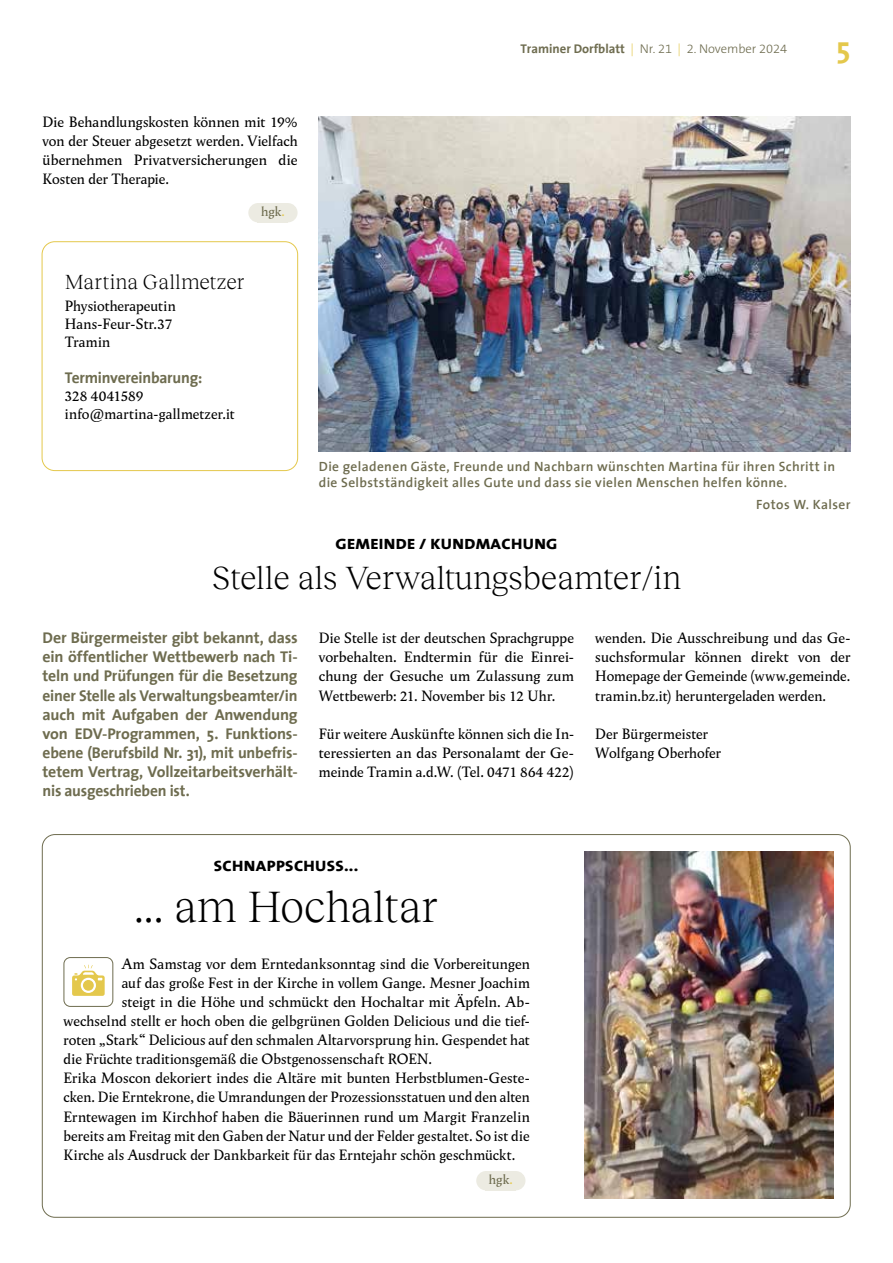
<style>
.page{position:relative;width:893px;height:1263px;background:#fff}
.page>*{position:absolute;margin:0;border:0;box-sizing:border-box;transform-origin:0 0}
.t1{font:300 45px "Reckless Neue";letter-spacing:-.01em;color:#000}
.t2{font:300 33px "Reckless Neue";letter-spacing:-.01em;color:#000}
.t3{font:700 30px "The Sans";color:#e4c84c}
.t4{font:300 21px "Reckless Neue";letter-spacing:.01em;color:#000}
.t5{font:700 15.75px/19.2px "The Sans";letter-spacing:-.01em;color:#6e6c4f;text-align:justify}
.t6{font:15px/19.2px "Wolpe Pegasus";color:#000;text-align:justify}
.t7{font:800 15px "The Sans";letter-spacing:.02em;color:#000;scale:1.11 1}
.t8{font:600 13.5px/15.8px "The Sans";letter-spacing:.025em;color:#6e6c4f}
.t9{font:13.5px "Wolpe Pegasus";color:#6e6c4f}
.t10{font:300 12.75px "The Sans B3";color:#6e6c4f}
.s1{color:#e4c84c}
.s2{font-family:"The Sans";font-weight:700}
</style>
<div class="page">
<div style="left:476px;top:1171px;width:20px;height:19px;background:#ecebe2;border-radius:50%"></div>
<div style="left:506px;top:1171px;width:19px;height:19px;background:#ecebe2;border-radius:50%"></div>
<div style="left:486px;top:1171px;width:30px;height:19px;background:#ecebe2"></div>
<img style="left:585px;top:851px;width:249px;height:347px">
<svg style="left:72px;top:965px;width:33px;height:31px"></svg>
<div style="left:83px;top:980px;width:11px;height:11px;background:#e4c84c;border-radius:50%"></div>
<img style="left:319px;top:117px;width:531px;height:335px">
<div style="left:248px;top:203px;width:20px;height:19px;background:#ecebe2;border-radius:50%"></div>
<div style="left:278px;top:203px;width:20px;height:19px;background:#ecebe2;border-radius:50%"></div>
<div style="left:258px;top:203px;width:30px;height:19px;background:#ecebe2"></div>
<div style="left:64px;top:957px;width:49px;height:50px;border:1px solid #6e6c4f;border-radius:6px"></div>
<div style="left:42px;top:241px;width:256px;height:230px;border:1px solid #e4c84c;border-radius:13px"></div>
<p class="t6" style="left:43px;top:112px;width:257px">Die Behandlungskosten können mit 19% von der Steuer abgesetzt werden. Vielfach übernehmen Privatversicherungen die Kosten der Therapie.</p>
<p class="t9" style="left:261px;top:203px;width:25px">hgk<span class="s1">.</span></p>
<p class="t10" style="left:520px;top:42px;width:268px"><span class="s2">Traminer Dorfblatt</span> <span class="s1">|</span> Nr. 21 <span class="s1">|</span> 2. November 2024</p>
<h3 class="t3" style="left:836px;top:23px;width:15px">5</h3>
<h3 class="t4" style="left:65px;top:267px;width:181px">Martina Gallmetzer</h3>
<p class="t6" style="left:65px;top:297px;width:112px;line-height:18px;text-align:left">Physiotherapeutin<br>Hans-Feur-Str.37<br>Tramin</p>
<p class="t5" style="left:65px;top:368px;width:139px">Terminvereinbarung:</p>
<p class="t6" style="left:65px;top:387px;width:171px;line-height:18px">328 4041589 info@martina-gallmetzer.it</p>
<p class="t8" style="left:319px;top:458px;width:518px">Die geladenen Gäste, Freunde und Nachbarn wünschten Martina für ihren Schritt in die Selbstständigkeit alles Gute und dass sie vielen Menschen helfen könne.</p>
<p class="t8" style="left:756px;top:496px;width:96px">Fotos W. Kalser</p>
<p class="t7" style="left:335px;top:531px;width:201px">GEMEINDE / KUNDMACHUNG</p>
<h2 class="t2" style="left:212px;top:555px;width:471px">Stelle als Verwaltungsbeamter/in</h2>
<p class="t5" style="left:43px;top:628px;width:257px">Der Bürgermeister gibt bekannt, dass ein öffentlicher Wettbewerb nach Ti&shy;teln und Prüfungen für die Besetzung einer Stelle als Verwaltungsbeamter/in auch mit Aufgaben der Anwendung von EDV-Programmen, 5. Funktions&shy;ebene (Berufsbild Nr. 31), mit unbefris&shy;tetem Vertrag, Vollzeitarbeitsverhält&shy;nis ausgeschrieben ist.</p>
<p class="t6" style="left:319px;top:628px;width:257px">Die Stelle ist der deutschen Sprachgruppe vorbehalten. Endtermin für die Einrei&shy;chung der Gesuche um Zulassung zum Wettbewerb: 21. November bis 12 Uhr.</p>
<p class="t6" style="left:319px;top:724px;width:257px">Für weitere Auskünfte können sich die In&shy;teressierten an das Personalamt der Ge&shy;meinde Tramin a.d.W. (Tel. 0471 864 422)</p>
<p class="t6" style="left:595px;top:628px;width:257px">wenden. Die Ausschreibung und das Ge&shy;suchsformular können direkt von der Homepage der Gemeinde (www.gemeinde. tramin.bz.it) heruntergeladen werden.</p>
<p class="t6" style="left:595px;top:724px;width:127px">Der Bürgermeister<br>Wolfgang Oberhofer</p>
<p class="t7" style="left:214px;top:853px;width:132px">SCHNAPPSCHUSS...</p>
<h1 class="t1" style="left:134px;top:875px;width:305px">... am Hochaltar</h1>
<p class="t6" style="left:122px;top:953px;width:410px">Am Samstag vor dem Erntedanksonntag sind die Vorbereitungen</p>
<p class="t6" style="left:122px;top:973px;width:410px">auf das große Fest in der Kirche in vollem Gange. Mesner Joachim</p>
<p class="t6" style="left:122px;top:992px;width:410px">steigt in die Höhe und schmückt den Hochaltar mit Äpfeln. Ab-</p>
<p class="t6" style="left:64px;top:1011px;width:468px">wechselnd stellt er hoch oben die gelbgrünen Golden Delicious und die tief-</p>
<p class="t6" style="left:64px;top:1030px;width:468px">roten „Stark“ Delicious auf den schmalen Altarvorsprung hin. Gespendet hat</p>
<p class="t6" style="left:64px;top:1049px;width:370px">die Früchte traditionsgemäß die Obstgenossenschaft ROEN.</p>
<p class="t6" style="left:64px;top:1068px;width:468px">Erika Moscon dekoriert indes die Altäre mit bunten Herbstblumen-Geste-</p>
<p class="t6" style="left:64px;top:1087px;width:468px">cken. Die Erntekrone, die Umrandungen der Prozessionsstatuen und den alten</p>
<p class="t6" style="left:64px;top:1106px;width:468px">Erntewagen im Kirchhof haben die Bäuerinnen rund um Margit Franzelin</p>
<p class="t6" style="left:64px;top:1126px;width:468px">bereits am Freitag mit den Gaben der Natur und der Felder gestaltet. So ist die</p>
<p class="t6" style="left:64px;top:1145px;width:453px">Kirche als Ausdruck der Dankbarkeit für das Erntejahr schön geschmückt.</p>
<p class="t9" style="left:489px;top:1171px;width:25px">hgk<span class="s1">.</span></p>
</div>
